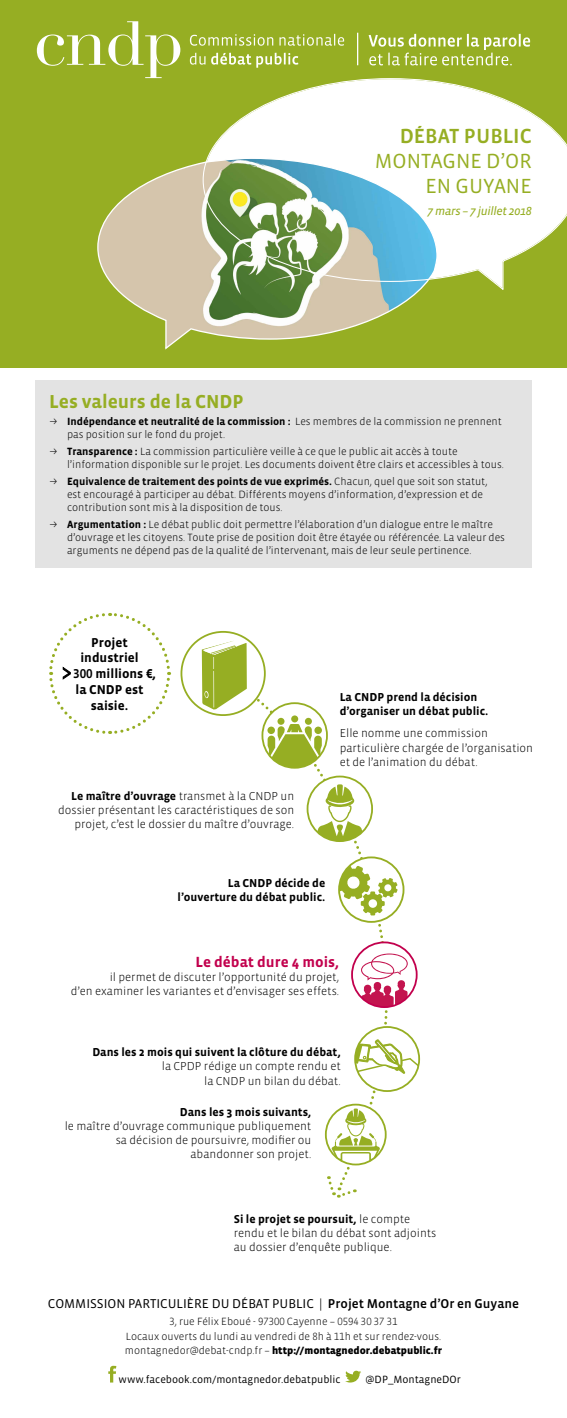
<style>
.page{position:relative;width:567px;height:1418px;background:#fff}
.page>*{position:absolute;margin:0;border:0;box-sizing:border-box;transform-origin:0 0}
.t1{font:20.93px/25.3px "Vista Sans";color:#96ae23;text-align:right}
.t2{font:20.93px "Vista Sans Med";color:#96ae23}
.t3{font:700 19.2px "Vista Sans";color:#96ae23}
.t4{font:700 15.05px "Vista Sans";color:#c2004d}
.t5{font:700 13.12px "Vista Sans";color:#000}
.t6{font:13.1px "Vista Sans";color:#000}
.t7{font:italic 11.97px "Vista Sans Reg";letter-spacing:-.03em;color:#96ae23}
.t8{font:300 11.75px/14.1px "Vista Sans";color:#000;text-align:right}
.t9{font:700 11.75px/14.1px "Vista Sans";color:#000}
.t10{font:300 10.75px/12.9px "Vista Sans";color:#000}
.t11{font:300 10.7px/14.3px "Vista Sans";color:#000;text-align:center}
.t12{font:10.7px "Vista Sans";color:#000}
.s1{font-weight:700}
.s2{font-family:"Vista Sans Alt Med";font-weight:400}
.s3{font-weight:300}
.s4{font-family:"Vista Sans Med"}
.s5{font-family:"Vista Sans Alt"}
.s6{font-weight:900}
</style>
<div class="page">
<div style="left:0;top:0;width:567px;height:367px;background:#96ae23"></div>
<hr style="left:357px;top:33px;width:1px;height:32px;background:#fff">
<svg style="left:190px;top:53px;width:108px;height:15px"></svg>
<svg style="left:190px;top:34px;width:154px;height:12px"></svg>
<svg style="left:37px;top:21px;width:143px;height:57px"></svg>
<svg style="left:369px;top:34px;width:161px;height:31px"></svg>
<svg style="left:97px;top:162px;width:322px;height:188px"></svg>
<svg style="left:202px;top:78px;width:365px;height:213px;background:#c6d8bc"></svg>
<svg style="left:108px;top:1365px;width:8px;height:17px"></svg>
<svg style="left:345px;top:1370px;width:16px;height:12px"></svg>
<div style="left:35px;top:380px;width:496px;height:187px;background:#e3e3e3"></div>
<svg style="left:255px;top:694px;width:139px;height:331px"></svg>
<svg style="left:352px;top:942px;width:65px;height:65px"></svg>
<svg style="left:361px;top:953px;width:47px;height:54px"></svg>
<div style="left:351px;top:941px;width:67px;height:67px;border:2px solid #c2004d;border-radius:50%"></div>
<svg style="left:339px;top:857px;width:64px;height:64px"></svg>
<svg style="left:339px;top:865px;width:59px;height:50px"></svg>
<div style="left:338px;top:856px;width:66px;height:66px;border:2px solid #96ae23;border-radius:50%"></div>
<svg style="left:307px;top:776px;width:65px;height:65px"></svg>
<svg style="left:317px;top:784px;width:45px;height:57px"></svg>
<div style="left:307px;top:775px;width:66px;height:67px;border:2px solid #96ae23;border-radius:50%"></div>
<svg style="left:262px;top:703px;width:65px;height:64px"></svg>
<svg style="left:265px;top:715px;width:59px;height:52px"></svg>
<div style="left:261px;top:702px;width:67px;height:66px;border:2px solid #96ae23;border-radius:50%"></div>
<svg style="left:326px;top:1027px;width:93px;height:171px"></svg>
<div style="left:325px;top:1103px;width:62px;height:62px;border:2px solid #96ae23;border-radius:50%"></div>
<svg style="left:181px;top:631px;width:85px;height:85px"></svg>
<svg style="left:49px;top:612px;width:123px;height:122px"></svg>
<svg style="left:202px;top:641px;width:50px;height:68px"></svg>
<h1 class="t2" style="left:400px;top:125px;width:134px">DÉBAT PUBLIC</h1>
<h1 class="t1" style="left:375px;top:149px;width:158px">MONTAGNE D’OR<br>EN GUYANE</h1>
<p class="t7" style="left:428px;top:204px;width:106px">7 mars – 7 juillet 2018</p>
<h2 class="t3" style="left:49px;top:392px;width:196px">Les valeurs de la CNDP</h2>
<p class="t10" style="left:67px;top:415px;width:436px"><span class="s1">Indépendance et neutralité de la commission :</span> Les membres de la commission ne prennent pas position sur le fond du projet.</p>
<p class="t10" style="left:67px;top:445px;width:438px"><span class="s1">Transparence :</span> La commission particulière veille à ce que le public ait accès à toute l’information disponible sur le projet. Les documents doivent être clairs et accessibles à tous.</p>
<p class="t10" style="left:67px;top:475px;width:422px"><span class="s1">Equivalence de traitement des points de vue exprimés.</span> Chacun, quel que soit son statut, est encouragé à participer au débat. Différents moyens d’information, d’expression et de contribution sont mis à la disposition de tous.</p>
<p class="t10" style="left:67px;top:518px;width:440px"><span class="s1">Argumentation :</span> Le débat public doit permettre l’élaboration d’un dialogue entre le maître d’ouvrage et les citoyens. Toute prise de position doit être étayée ou référencée. La valeur des arguments ne dépend pas de la qualité de l’intervenant, mais de leur seule pertinence.</p>
<p class="t5" style="left:91px;top:635px;width:38px">Projet</p>
<p class="t5" style="left:80px;top:651px;width:60px">industriel</p>
<p class="t5" style="left:73px;top:667px;width:84px"><span class="s2">300</span> millions €,</p>
<p class="t5" style="left:76px;top:682px;width:70px">la CNDP est</p>
<p class="t5" style="left:91px;top:698px;width:39px">saisie.</p>
<p class="t8" style="left:58px;top:789px;width:238px"><span class="s1">Le maître d’ouvrage</span> transmet à la CNDP un dossier présentant les caractéristiques de son projet, c’est le dossier du maître d’ouvrage.</p>
<p class="t9" style="left:340px;top:690px;width:150px">La CNDP prend la décision d’organiser un débat public.</p>
<p class="t8" style="left:340px;top:726px;width:195px;text-align:left">Elle nomme une commission particulière chargée de l’organisation et de l’animation du débat.</p>
<p class="t9" style="left:178px;top:876px;width:149px;text-align:right">La CNDP décide de l’ouverture du débat public.</p>
<h3 class="t4" style="left:195px;top:954px;width:145px">Le débat dure 4 mois,</h3>
<p class="t8" style="left:71px;top:970px;width:270px">il permet de discuter l’opportunité du projet,<br>d’en examiner les variantes et d’envisager ses effets.</p>
<p class="t9" style="left:92px;top:1045px;width:250px">Dans les 2 mois qui suivent la clôture du débat,</p>
<p class="t8" style="left:162px;top:1059px;width:181px">la CPDP rédige un compte rendu et la CNDP un bilan du débat.</p>
<p class="t9" style="left:180px;top:1105px;width:133px">Dans les 3 mois suivants,</p>
<p class="t8" style="left:65px;top:1119px;width:248px">le maître d’ouvrage communique publiquement sa décision de poursuivre, modifier ou abandonner son projet.</p>
<p class="t8" style="left:234px;top:1212px;width:204px;text-align:left"><span class="s1">Si le projet se poursuit,</span> le compte rendu et le bilan du débat sont adjoints au dossier d’enquête publique.</p>
<p class="t6" style="left:48px;top:1296px;width:473px">COMMISSION PARTICULIÈRE DU DÉBAT PUBLIC <span class="s3">|</span> <span class="s4">Projet Montagne d’Or en Guyane</span></p>
<p class="t11" style="left:125px;top:1314px;width:319px"><span class="s5">3</span>, rue Félix Eboué - <span class="s5">97300</span> Cayenne – <span class="s5">0594 30 37 31<br></span>Locaux ouverts du lundi au vendredi de <span class="s5">8</span>h à <span class="s5">11</span>h et sur rendez-vous. montagnedor@debat-cndp.fr – <span class="s6">http://montagnedor.debatpublic.fr</span></p>
<p class="t12" style="left:119px;top:1373px;width:224px">www.facebook.com/montagnedor.debatpublic</p>
<p class="t12" style="left:366px;top:1373px;width:97px">@DP_MontagneDOr</p>
</div>
